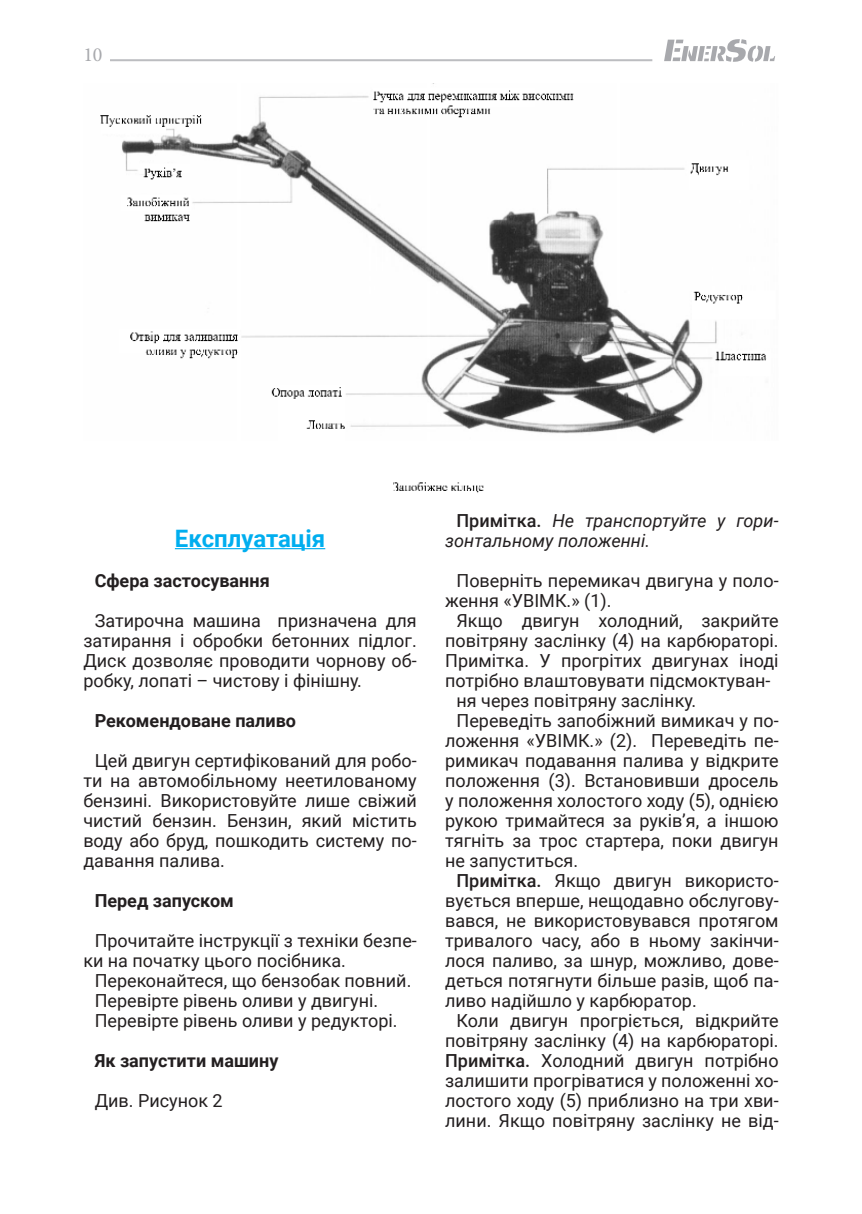
<style>
.page{position:relative;width:862px;height:1214px;background:#fff}
.page>*{position:absolute;margin:0;border:0;box-sizing:border-box;transform-origin:0 0}
.t1{font:700 24px "Roboto";color:#00aeef}
.t2{font:20px "Minion Pro";color:#a8a9ad}
.t3{font:18px/20px "Roboto";color:#231f20}
.t4{font:700 18px "Roboto";color:#231f20}
.t5{font:italic 18px/20px "Roboto";color:#231f20}
.s1{font-weight:500;font-style:normal}
.s2{font-weight:500}
</style>
<div class="page">
<svg style="left:664px;top:39px;width:111px;height:23px"></svg>
<hr style="left:110px;top:59px;width:542px;height:2px;background:#bcbdc0">
<hr style="left:175px;top:548px;width:150px;height:1px;background:#00aeef">
<img style="left:100px;top:83px;width:667px;height:410px">
<p class="t2" style="left:83px;top:42px;width:21px">10</p>
<h1 class="t1" style="left:175px;top:521px;width:152px">Експлуатація</h1>
<p class="t4" style="left:95px;top:568px;width:177px">Сфера застосування</p>
<p class="t3" style="left:83px;top:609px;width:335px;text-align:justify;text-indent:11px">Затирочна машина призначена для затирання і обробки бетонних підлог.<br>Диск дозволяє проводити чорнову об&shy;робку, лопаті – чистову і фінішну.</p>
<p class="t4" style="left:95px;top:708px;width:203px">Рекомендоване паливо</p>
<p class="t3" style="left:83px;top:749px;width:335px;text-align:justify;text-indent:11px">Цей двигун сертифікований для робо&shy;ти на автомобільному неетилованому бензині. Використовуйте лише свіжий чистий бензин. Бензин, який містить воду або бруд, пошкодить систему по&shy;давання палива.</p>
<p class="t4" style="left:95px;top:888px;width:141px">Перед запуском</p>
<p class="t3" style="left:83px;top:929px;width:335px;text-indent:11px">Прочитайте інструкції з техніки безпе&shy;ки на початку цього посібника.</p>
<p class="t3" style="left:95px;top:969px;width:318px">Переконайтеся, що бензобак повний.<br>Перевірте рівень оливи у двигуні.<br>Перевірте рівень оливи у редукторі.</p>
<p class="t4" style="left:95px;top:1048px;width:185px">Як запустити машину</p>
<p class="t3" style="left:95px;top:1089px;width:130px">Див. Рисунок 2</p>
<p class="t5" style="left:445px;top:509px;width:335px;text-indent:11px"><span class="s1">Примітка.</span> Не транспортуйте у гори&shy;зонтальному положенні.</p>
<p class="t3" style="left:445px;top:569px;width:335px;text-indent:11px">Поверніть перемикач двигуна у поло&shy;ження «УВІМК.» (1).</p>
<p class="t3" style="left:456px;top:609px;width:324px">Якщо двигун холодний, закрийте</p>
<p class="t3" style="left:445px;top:629px;width:335px">повітряну заслінку (4) на карбюраторі.</p>
<p class="t3" style="left:445px;top:649px;width:335px">Примітка. У прогрітих двигунах іноді</p>
<p class="t3" style="left:445px;top:669px;width:327px">потрібно влаштовувати підсмоктуван-</p>
<p class="t3" style="left:456px;top:689px;width:241px">ня через повітряну заслінку.</p>
<p class="t3" style="left:456px;top:709px;width:324px">Переведіть запобіжний вимикач у по-</p>
<p class="t3" style="left:445px;top:729px;width:335px">ложення «УВІМК.» (2). Переведіть пе-</p>
<p class="t3" style="left:445px;top:749px;width:335px">римикач подавання палива у відкрите</p>
<p class="t3" style="left:445px;top:769px;width:335px">положення (3). Встановивши дросель</p>
<p class="t3" style="left:445px;top:789px;width:335px">у положення холостого ходу (5), однією</p>
<p class="t3" style="left:445px;top:809px;width:335px">рукою тримайтеся за руків’я, а іншою</p>
<p class="t3" style="left:445px;top:829px;width:335px">тягніть за трос стартера, поки двигун</p>
<p class="t3" style="left:445px;top:849px;width:134px">не запуститься.</p>
<p class="t3" style="left:456px;top:869px;width:324px"><span class="s2">Примітка.</span> Якщо двигун використо-</p>
<p class="t3" style="left:445px;top:889px;width:335px">вується вперше, нещодавно обслугову-</p>
<p class="t3" style="left:445px;top:909px;width:335px">вався, не використовувався протягом</p>
<p class="t3" style="left:445px;top:929px;width:335px">тривалого часу, або в ньому закінчи-</p>
<p class="t3" style="left:445px;top:949px;width:335px">лося паливо, за шнур, можливо, дове-</p>
<p class="t3" style="left:445px;top:969px;width:335px">деться потягнути більше разів, щоб па-</p>
<p class="t3" style="left:445px;top:989px;width:253px">ливо надійшло у карбюратор.</p>
<p class="t3" style="left:456px;top:1009px;width:324px">Коли двигун прогріється, відкрийте</p>
<p class="t3" style="left:445px;top:1029px;width:335px">повітряну заслінку (4) на карбюраторі.</p>
<p class="t3" style="left:445px;top:1049px;width:335px"><span class="s2">Примітка.</span> Холодний двигун потрібно</p>
<p class="t3" style="left:445px;top:1069px;width:335px">залишити прогріватися у положенні хо-</p>
<p class="t3" style="left:445px;top:1089px;width:335px">лостого ходу (5) приблизно на три хви-</p>
<p class="t3" style="left:445px;top:1109px;width:335px">лини. Якщо повітряну заслінку не від-</p>
</div>
